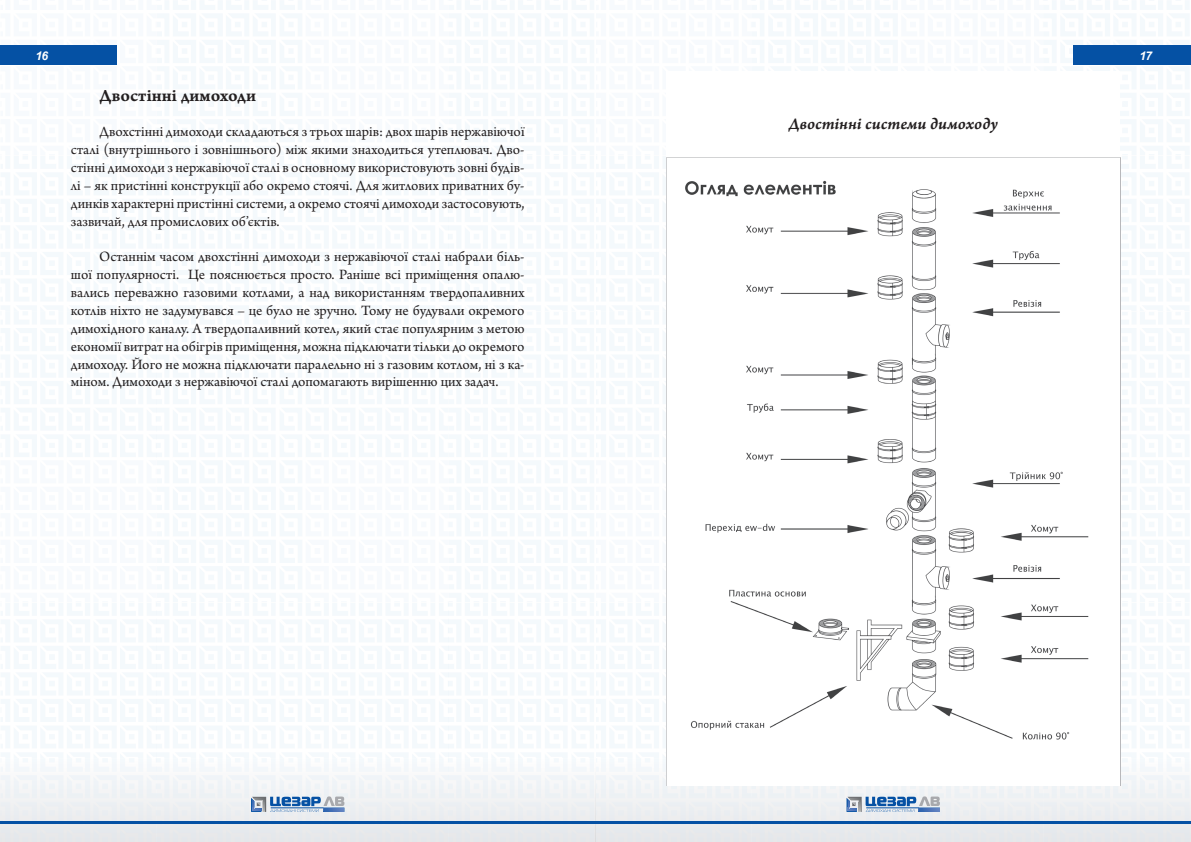
<style>
.page{position:relative;width:1191px;height:842px;background:#fff}
.page>*{position:absolute;margin:0;border:0;box-sizing:border-box;transform-origin:0 0}
.t1{font:18px "Arno Pro Smbd Caption";color:#231f20}
.t2{font:17px "Arno Pro Smbd Italic Caption";letter-spacing:-.005em;color:#231f20}
.t3{font:15px/17.9px "Arno Pro";color:#231f20;text-align:justify}
.t4{font:italic 700 12px "Arial";color:#fff}
</style>
<div class="page">
<img style="left:1120px;top:311px;width:69px;height:147px">
<img style="left:1120px;top:381px;width:69px;height:76px">
<img style="left:1px;top:1px;width:1188px;height:226px">
<img style="left:596px;top:93px;width:70px;height:63px">
<img style="left:1119px;top:93px;width:70px;height:63px">
<img style="left:1120px;top:225px;width:69px;height:86px">
<img style="left:1120px;top:458px;width:69px;height:214px">
<img style="left:1120px;top:540px;width:69px;height:63px">
<img style="left:1120px;top:672px;width:69px;height:86px">
<img style="left:1px;top:93px;width:301px;height:63px">
<img style="left:306px;top:93px;width:288px;height:63px">
<div style="left:1073px;top:45px;width:118px;height:20px;background:#0551a4"></div>
<div style="left:0;top:46px;width:117px;height:19px;background:#0551a4"></div>
<svg style="left:251px;top:796px;width:93px;height:17px;background:#91abca"></svg>
<hr style="left:0;top:821px;width:1191px;height:3px;background:#0551a4">
<svg style="left:846px;top:796px;width:94px;height:17px;background:#92accb"></svg>
<div style="left:666px;top:71px;width:453px;height:714px;background:#fff"></div>
<img style="left:666px;top:157px;width:454px;height:628px">
<p class="t4" style="left:35px;top:48px;width:14px">16</p>
<p class="t4" style="left:1139px;top:48px;width:14px">17</p>
<p class="t1" style="left:99px;top:85px;width:158px">Двостінні димоходи</p>
<p class="t3" style="left:71px;top:124px;width:455px;text-indent:28px">Двохстінні димоходи складаються з трьох шарів: двох шарів нержавіючої сталі (внутрішнього і зовнішнього) між якими знаходиться утеплювач. Дво&shy;стінні димоходи з нержавіючої сталі в основному використовують зовні будів&shy;лі – як пристінні конструкції або окремо стоячі. Для житлових приватних бу&shy;динків характерні пристінні системи, а окремо стоячі димоходи застосовують, зазвичай, для промислових об’єктів.</p>
<p class="t3" style="left:71px;top:249px;width:455px;text-indent:28px">Останнім часом двохстінні димоходи з нержавіючої сталі набрали біль&shy;шої популярності. Це пояснюється просто. Раніше всі приміщення опалю&shy;вались переважно газовими котлами, а над використанням твердопаливних котлів ніхто не задумувався – це було не зручно. Тому не будували окремого димохідного каналу. А твердопаливний котел, який стає популярним з метою економії витрат на обігрів приміщення, можна підключати тільки до окремого димоходу. Його не можна підключати паралельно ні з газовим котлом, ні з ка&shy;міном. Димоходи з нержавіючої сталі допомагають вирішенню цих задач.</p>
<p class="t2" style="left:788px;top:113px;width:211px">Двостінні системи димоходу</p>
</div>
